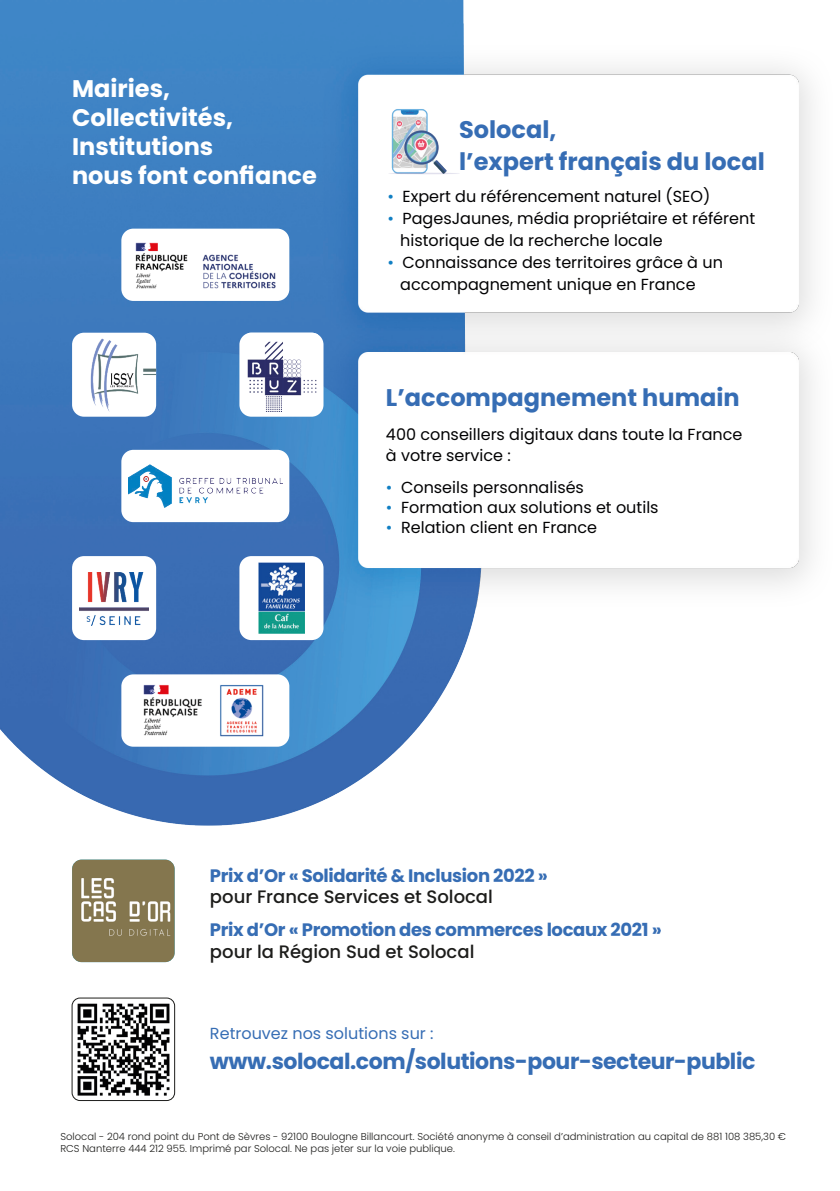
<style>
.page{position:relative;width:840px;height:1191px;background:#fff}
.page>*{position:absolute;margin:0;border:0;box-sizing:border-box;transform-origin:0 0}
.t1{font:700 24px "Poppins";color:#366db4}
.t2{font:700 24px "Poppins";color:#fff}
.t3{font:700 22px "Poppins";letter-spacing:-.02em;color:#366db4}
.t4{font:700 18px "Poppins";letter-spacing:-.02em;color:#366db4}
.t5{font:500 18px "Poppins";color:#1d1d1b}
.t6{font:16px/20px "Poppins";color:#020203}
.t7{font:16px "Poppins";color:#366db4}
.t8{font:300 10px "Poppins";color:#1d1d1b}
.s1{color:#117fc3}
</style>
<div class="page">
<img style="left:0;top:0;width:812px;height:1101px">
<img style="left:72px;top:859px;width:102px;height:103px">
<div style="left:72px;top:333px;width:84px;height:84px;background:#fff;border-radius:12px"></div>
<img style="left:90px;top:334px;width:66px;height:82px">
<div style="left:239px;top:333px;width:84px;height:84px;background:#fff;border-radius:12px"></div>
<img style="left:247px;top:333px;width:71px;height:79px">
<div style="left:72px;top:556px;width:84px;height:84px;background:#fff;border-radius:12px"></div>
<img style="left:79px;top:572px;width:70px;height:53px">
<img style="left:386px;top:104px;width:73px;height:77px">
<img style="left:72px;top:998px;width:102px;height:102px">
<div style="left:71px;top:997px;width:104px;height:104px;border:1px solid #1d1d1b;border-radius:8px"></div>
<div style="left:121px;top:450px;width:168px;height:72px;background:#fff;border-radius:12px"></div>
<img style="left:128px;top:465px;width:154px;height:42px">
<div style="left:121px;top:229px;width:168px;height:72px;background:#fff;border-radius:12px"></div>
<img style="left:135px;top:242px;width:141px;height:47px">
<div style="left:121px;top:674px;width:168px;height:72px;background:#fff;border-radius:12px"></div>
<img style="left:143px;top:684px;width:121px;height:53px">
<div style="left:239px;top:556px;width:84px;height:84px;background:#fff;border-radius:12px"></div>
<img style="left:258px;top:562px;width:46px;height:71px">
<p class="t2" style="left:72px;top:75px;width:99px">Mairies,</p>
<p class="t2" style="left:72px;top:104px;width:162px">Collectivités,</p>
<p class="t2" style="left:72px;top:132px;width:143px">Institutions</p>
<p class="t2" style="left:72px;top:161px;width:246px">nous font confiance</p>
<p class="t1" style="left:459px;top:115px;width:99px">Solocal,</p>
<p class="t1" style="left:459px;top:147px;width:307px">l’expert français du local</p>
<p class="t6" style="left:387px;top:187px;width:324px"><span class="s1">•</span> Expert du référencement naturel (SEO)</p>
<p class="t6" style="left:387px;top:209px;width:369px"><span class="s1">•</span> PagesJaunes, média propriétaire et référent</p>
<p class="t6" style="left:400px;top:231px;width:264px">historique de la recherche locale</p>
<p class="t6" style="left:387px;top:253px;width:337px"><span class="s1">•</span> Connaissance des territoires grâce à un</p>
<p class="t6" style="left:400px;top:275px;width:297px">accompagnement unique en France</p>
<p class="t1" style="left:386px;top:384px;width:355px">L’accompagnement humain</p>
<p class="t6" style="left:386px;top:425px;width:358px">400 conseillers digitaux dans toute la France à votre service :</p>
<p class="t6" style="left:386px;top:477px;width:199px"><span class="s1">•</span> Conseils personnalisés</p>
<p class="t6" style="left:386px;top:497px;width:274px"><span class="s1">•</span> Formation aux solutions et outils</p>
<p class="t6" style="left:386px;top:517px;width:213px"><span class="s1">•</span> Relation client en France</p>
<p class="t4" style="left:210px;top:865px;width:339px">Prix d’Or « Solidarité &amp; Inclusion 2022 »</p>
<p class="t5" style="left:210px;top:886px;width:284px">pour France Services et Solocal</p>
<p class="t4" style="left:210px;top:919px;width:453px">Prix d’Or « Promotion des commerces locaux 2021 »</p>
<p class="t5" style="left:210px;top:941px;width:266px">pour la Région Sud et Solocal</p>
<p class="t7" style="left:210px;top:1024px;width:225px">Retrouvez nos solutions sur :</p>
<p class="t3" style="left:210px;top:1048px;width:546px">www.solocal.com/solutions-pour-secteur-public</p>
<p class="t8" style="left:60px;top:1130px;width:726px">Solocal - 204 rond point du Pont de Sèvres - 92100 Boulogne Billancourt. Société anonyme à conseil d’administration au capital de 881 108 385,30 €</p>
<p class="t8" style="left:60px;top:1142px;width:396px">RCS Nanterre 444 212 955. Imprimé par Solocal. Ne pas jeter sur la voie publique.</p>
</div>
